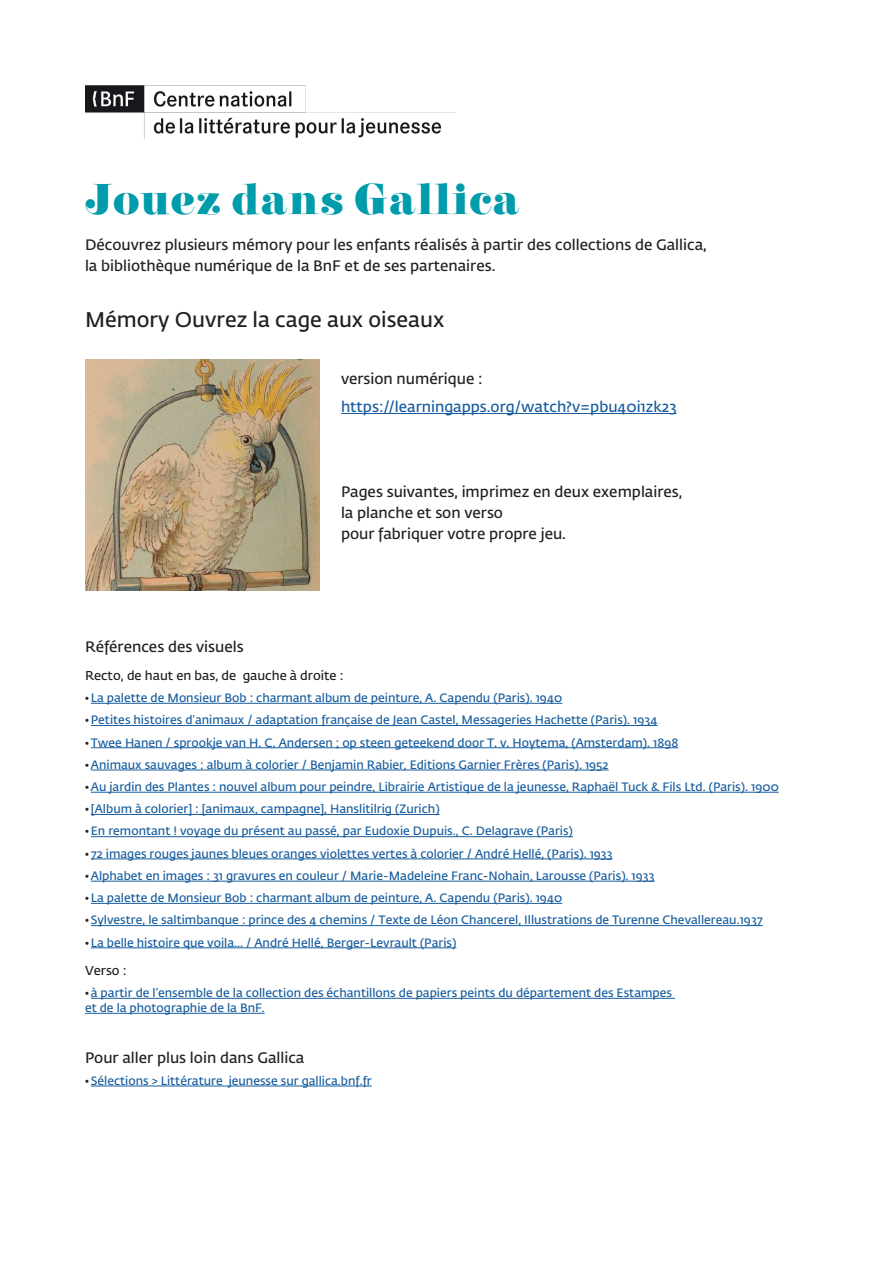
<style>
.page{position:relative;width:893px;height:1263px;background:#fff}
.page>*{position:absolute;margin:0;border:0;box-sizing:border-box;transform-origin:0 0}
.TITRE{font:45px "Carousel EF";letter-spacing:.015em;color:#009cac}
._00_ENCADRE_texte{font:600 21px "Fedra Sans Pro";color:#231f20}
._00_ENCADRE_texte-2{font:600 15px/21px "Fedra Sans Pro";color:#231f20}
._00_ENCADRE_texte-3{font:600 15px "Fedra Sans Pro";color:#175d9e}
._00_ENCADRE_texte-4{font:600 12.75px "Fedra Sans Pro";color:#231f20}
.ref_titres{font:600 12.75px "Fedra Sans Pro";color:#231f20}
._00_REF_biblio{font:600 12px/15px "Fedra Sans Pro";color:#175d9e}
.s1{font-weight:500;font-size:10.5px;color:#231f20}
</style>
<div class="page">
<hr style="left:341px;top:413px;width:336px;height:1px;background:#175d9e">
<hr style="left:91px;top:703px;width:471px;height:1px;background:#175d9e">
<hr style="left:91px;top:725px;width:566px;height:1px;background:#175d9e">
<hr style="left:91px;top:747px;width:587px;height:1px;background:#175d9e">
<hr style="left:91px;top:770px;width:518px;height:1px;background:#175d9e">
<hr style="left:91px;top:792px;width:688px;height:1px;background:#175d9e">
<hr style="left:91px;top:814px;width:349px;height:1px;background:#175d9e">
<hr style="left:91px;top:836px;width:482px;height:1px;background:#175d9e">
<hr style="left:91px;top:859px;width:522px;height:1px;background:#175d9e">
<hr style="left:91px;top:881px;width:564px;height:1px;background:#175d9e">
<hr style="left:91px;top:903px;width:471px;height:1px;background:#175d9e">
<hr style="left:91px;top:925px;width:672px;height:1px;background:#175d9e">
<hr style="left:91px;top:947px;width:365px;height:1px;background:#175d9e">
<hr style="left:91px;top:998px;width:584px;height:1px;background:#175d9e">
<hr style="left:85px;top:1013px;width:180px;height:1px;background:#175d9e">
<hr style="left:91px;top:1086px;width:281px;height:1px;background:#175d9e">
<img style="left:86px;top:359px;width:234px;height:231px">
<img style="left:86px;top:85px;width:369px;height:53px">
<p class="TITRE" style="left:85px;top:172px;width:436px">Jouez dans Gallica</p>
<p class="_00_ENCADRE_texte-2" style="left:85px;top:233px;width:623px">Découvrez plusieurs mémory pour les enfants réalisés à partir des collections de Gallica, la bibliothèque numérique de la BnF et de ses partenaires.</p>
<p class="_00_ENCADRE_texte" style="left:85px;top:305px;width:361px">Mémory Ouvrez la cage aux oiseaux</p>
<p class="_00_ENCADRE_texte-2" style="left:341px;top:367px;width:143px">version numérique :</p>
<p class="_00_ENCADRE_texte-3" style="left:341px;top:396px;width:337px">https://learningapps.org/watch?v=pbu40i1zk23</p>
<p class="_00_ENCADRE_texte-2" style="left:341px;top:480px;width:343px">Pages suivantes, imprimez en deux exemplaires, la planche et son verso<br>pour fabriquer votre propre jeu.</p>
<p class="_00_ENCADRE_texte-2" style="left:85px;top:635px;width:160px">Références des visuels</p>
<p class="_00_ENCADRE_texte-4" style="left:85px;top:666px;width:260px">Recto, de haut en bas, de gauche à droite :</p>
<p class="_00_REF_biblio" style="left:85px;top:690px;width:479px"><span class="s1">•</span> La palette de Monsieur Bob : charmant album de peinture, A. Capendu (Paris). 1940</p>
<p class="_00_REF_biblio" style="left:85px;top:712px;width:574px"><span class="s1">•</span> Petites histoires d’animaux / adaptation française de Jean Castel, Messageries Hachette (Paris). 1934</p>
<p class="_00_REF_biblio" style="left:85px;top:734px;width:595px"><span class="s1">•</span> Twee Hanen / sprookje van H. C. Andersen ; op steen geteekend door T. v. Hoytema, (Amsterdam). 1898</p>
<p class="_00_REF_biblio" style="left:85px;top:756px;width:525px"><span class="s1">•</span> Animaux sauvages : album à colorier / Benjamin Rabier, Editions Garnier Frères (Paris). 1952</p>
<p class="_00_REF_biblio" style="left:85px;top:779px;width:695px"><span class="s1">•</span> Au jardin des Plantes : nouvel album pour peindre, Librairie Artistique de la jeunesse, Raphaël Tuck &amp; Fils Ltd. (Paris). 1900</p>
<p class="_00_REF_biblio" style="left:85px;top:801px;width:356px"><span class="s1">•</span> [Album à colorier] : [animaux, campagne], Hanslitilrig (Zurich)</p>
<p class="_00_REF_biblio" style="left:85px;top:823px;width:489px"><span class="s1">•</span> En remontant ! voyage du présent au passé, par Eudoxie Dupuis., C. Delagrave (Paris)</p>
<p class="_00_REF_biblio" style="left:85px;top:845px;width:529px"><span class="s1">•</span> 72 images rouges jaunes bleues oranges violettes vertes à colorier / André Hellé, (Paris). 1933</p>
<p class="_00_REF_biblio" style="left:85px;top:868px;width:571px"><span class="s1">•</span> Alphabet en images : 31 gravures en couleur / Marie-Madeleine Franc-Nohain, Larousse (Paris). 1933</p>
<p class="_00_REF_biblio" style="left:85px;top:890px;width:479px"><span class="s1">•</span> La palette de Monsieur Bob : charmant album de peinture, A. Capendu (Paris). 1940</p>
<p class="_00_REF_biblio" style="left:85px;top:912px;width:679px"><span class="s1">•</span> Sylvestre, le saltimbanque : prince des 4 chemins / Texte de Léon Chancerel, Illustrations de Turenne Chevallereau.1937</p>
<p class="_00_REF_biblio" style="left:85px;top:934px;width:373px"><span class="s1">•</span> La belle histoire que voila... / André Hellé, Berger-Levrault (Paris)</p>
<p class="ref_titres" style="left:85px;top:961px;width:43px">Verso :</p>
<p class="_00_REF_biblio" style="left:85px;top:985px;width:588px"><span class="s1">•</span> à partir de l’ensemble de la collection des échantillons de papiers peints du département des Estampes et de la photographie de la BnF.</p>
<p class="_00_ENCADRE_texte-2" style="left:85px;top:1046px;width:221px">Pour aller plus loin dans Gallica</p>
<p class="_00_REF_biblio" style="left:85px;top:1072px;width:288px"><span class="s1">•</span> Sélections &gt; Littérature jeunesse sur gallica.bnf.fr</p>
</div>
